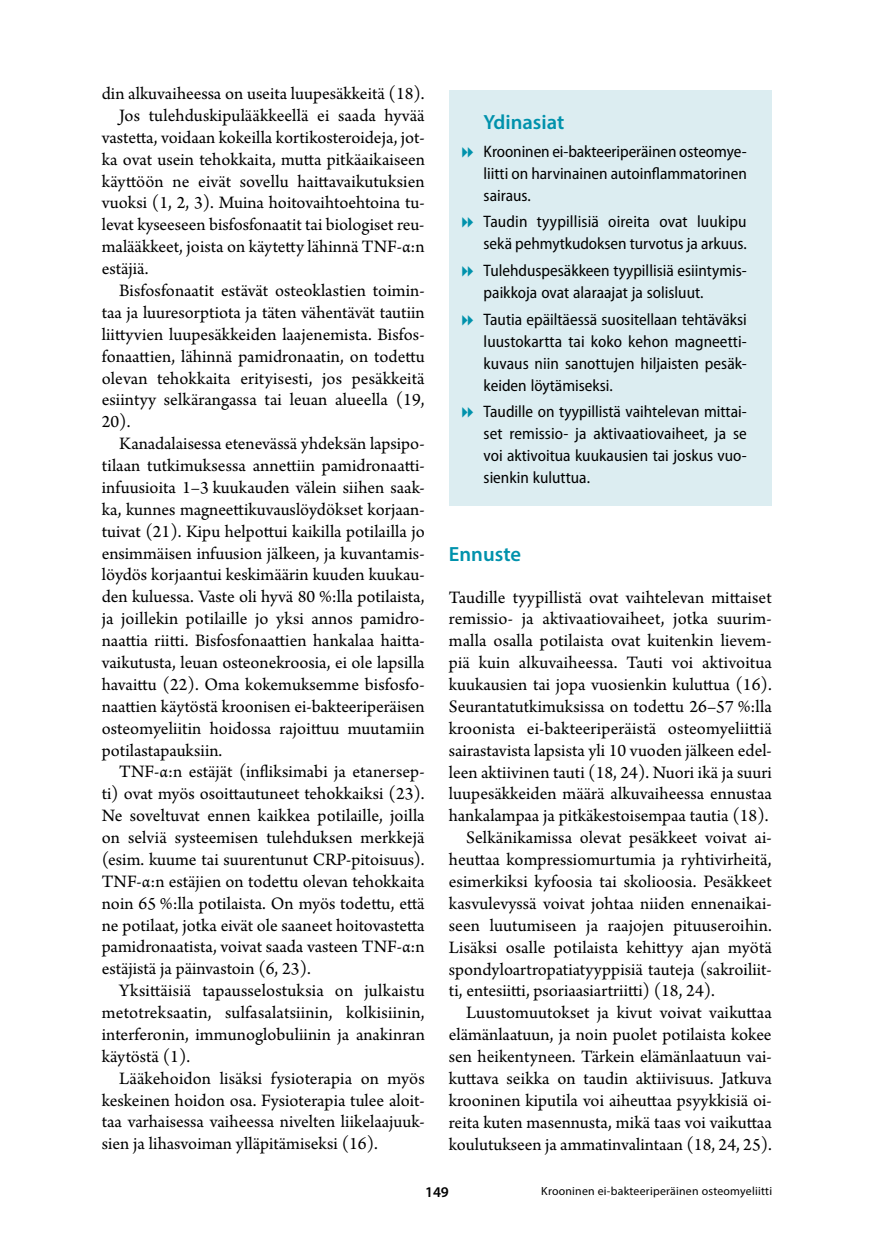
<style>
.page{position:relative;width:874px;height:1241px;background:#fff}
.page>*{position:absolute;margin:0;border:0;box-sizing:border-box;transform-origin:0 0}
.t1{font:600 20.65px "Myriad Pro";color:#0092ac}
.t2{font:18.38px "Arno Pro";color:#000}
.t3{font:semi-condensed 16.62px/21.9px "Myriad Pro";color:#000;text-align:justify}
.t4{font:600 14.88px "Myriad Pro";color:#000}
.t5{font:11.9px "Myriad Pro";letter-spacing:.02em;color:#000}
</style>
<div class="page">
<div style="left:449px;top:90px;width:322px;height:415px;background:#dcedf1"></div>
<p class="t2" style="left:102px;top:83px;width:324px">din alkuvaiheessa on useita luupesäkkeitä (18).</p>
<p class="t2" style="left:119px;top:105px;width:307px">Jos tulehduskipulääkkeellä ei saada hyvää</p>
<p class="t2" style="left:102px;top:127px;width:324px">vastetta, voidaan kokeilla kortikosteroideja, jot-</p>
<p class="t2" style="left:102px;top:149px;width:324px">ka ovat usein tehokkaita, mutta pitkäaikaiseen</p>
<p class="t2" style="left:102px;top:170px;width:324px">käyttöön ne eivät sovellu haittavaikutuksien</p>
<p class="t2" style="left:102px;top:192px;width:324px">vuoksi (1, 2, 3). Muina hoitovaihtoehtoina tu-</p>
<p class="t2" style="left:102px;top:214px;width:324px">levat kyseeseen bisfosfonaatit tai biologiset reu-</p>
<p class="t2" style="left:102px;top:236px;width:324px">malääkkeet, joista on käytetty lähinnä TNF-α:n</p>
<p class="t2" style="left:102px;top:258px;width:48px">estäjiä.</p>
<p class="t2" style="left:119px;top:280px;width:307px">Bisfosfonaatit estävät osteoklastien toimin-</p>
<p class="t2" style="left:102px;top:302px;width:324px">taa ja luuresorptiota ja täten vähentävät tautiin</p>
<p class="t2" style="left:102px;top:324px;width:324px">liittyvien luupesäkkeiden laajenemista. Bisfos-</p>
<p class="t2" style="left:102px;top:345px;width:324px">fonaattien, lähinnä pamidronaatin, on todettu</p>
<p class="t2" style="left:102px;top:367px;width:324px">olevan tehokkaita erityisesti, jos pesäkkeitä</p>
<p class="t2" style="left:102px;top:389px;width:324px">esiintyy selkärangassa tai leuan alueella (19,</p>
<p class="t2" style="left:102px;top:411px;width:30px">20).</p>
<p class="t2" style="left:119px;top:433px;width:307px">Kanadalaisessa etenevässä yhdeksän lapsipo-</p>
<p class="t2" style="left:102px;top:455px;width:324px">tilaan tutkimuksessa annettiin pamidronaatti-</p>
<p class="t2" style="left:102px;top:477px;width:324px">infuusioita 1–3 kuukauden välein siihen saak-</p>
<p class="t2" style="left:102px;top:498px;width:324px">ka, kunnes magneettikuvauslöydökset korjaan-</p>
<p class="t2" style="left:102px;top:520px;width:324px">tuivat (21). Kipu helpottui kaikilla potilailla jo</p>
<p class="t2" style="left:102px;top:542px;width:324px">ensimmäisen infuusion jälkeen, ja kuvantamis-</p>
<p class="t2" style="left:102px;top:564px;width:324px">löydös korjaantui keskimäärin kuuden kuukau-</p>
<p class="t2" style="left:102px;top:586px;width:324px">den kuluessa. Vaste oli hyvä 80 %:lla potilaista,</p>
<p class="t2" style="left:102px;top:608px;width:324px">ja joillekin potilaille jo yksi annos pamidro-</p>
<p class="t2" style="left:102px;top:630px;width:324px">naattia riitti. Bisfosfonaattien hankalaa haitta-</p>
<p class="t2" style="left:102px;top:652px;width:324px">vaikutusta, leuan osteonekroosia, ei ole lapsilla</p>
<p class="t2" style="left:102px;top:673px;width:324px">havaittu (22). Oma kokemuksemme bisfosfo-</p>
<p class="t2" style="left:102px;top:695px;width:324px">naattien käytöstä kroonisen ei-bakteeriperäisen</p>
<p class="t2" style="left:102px;top:717px;width:324px">osteomyeliitin hoidossa rajoittuu muutamiin</p>
<p class="t2" style="left:102px;top:739px;width:122px">potilastapauksiin.</p>
<p class="t2" style="left:119px;top:761px;width:307px">TNF-α:n estäjät (infliksimabi ja etanersep-</p>
<p class="t2" style="left:102px;top:783px;width:324px">ti) ovat myös osoittautuneet tehokkaiksi (23).</p>
<p class="t2" style="left:102px;top:805px;width:324px">Ne soveltuvat ennen kaikkea potilaille, joilla</p>
<p class="t2" style="left:102px;top:826px;width:324px">on selviä systeemisen tulehduksen merkkejä</p>
<p class="t2" style="left:102px;top:848px;width:324px">(esim. kuume tai suurentunut CRP-pitoisuus).</p>
<p class="t2" style="left:102px;top:870px;width:324px">TNF-α:n estäjien on todettu olevan tehokkaita</p>
<p class="t2" style="left:102px;top:892px;width:324px">noin 65 %:lla potilaista. On myös todettu, että</p>
<p class="t2" style="left:102px;top:914px;width:324px">ne potilaat, jotka eivät ole saaneet hoitovastetta</p>
<p class="t2" style="left:102px;top:936px;width:324px">pamidronaatista, voivat saada vasteen TNF-α:n</p>
<p class="t2" style="left:102px;top:958px;width:210px">estäjistä ja päinvastoin (6, 23).</p>
<p class="t2" style="left:119px;top:980px;width:307px">Yksittäisiä tapausselostuksia on julkaistu</p>
<p class="t2" style="left:102px;top:1001px;width:324px">metotreksaatin, sulfasalatsiinin, kolkisiinin,</p>
<p class="t2" style="left:102px;top:1023px;width:324px">interferonin, immunoglobuliinin ja anakinran</p>
<p class="t2" style="left:102px;top:1045px;width:90px">käytöstä (1).</p>
<p class="t2" style="left:119px;top:1067px;width:307px">Lääkehoidon lisäksi fysioterapia on myös</p>
<p class="t2" style="left:102px;top:1089px;width:324px">keskeinen hoidon osa. Fysioterapia tulee aloit-</p>
<p class="t2" style="left:102px;top:1111px;width:323px">taa varhaisessa vaiheessa nivelten liikelaajuuk-</p>
<p class="t2" style="left:102px;top:1133px;width:277px">sien ja lihasvoiman ylläpitämiseksi (16).</p>
<p class="t1" style="left:483px;top:109px;width:82px">Ydinasiat</p>
<p class="t3" style="left:483px;top:140px;width:264px">Krooninen ei-bakteeriperäinen osteomye&shy;liitti on harvinainen autoinflammatorinen sairaus.</p>
<p class="t3" style="left:483px;top:211px;width:264px">Taudin tyypillisiä oireita ovat luukipu sekä pehmytkudoksen turvotus ja arkuus.</p>
<p class="t3" style="left:483px;top:259px;width:264px">Tulehduspesäkkeen tyypillisiä esiintymis&shy;paikkoja ovat alaraajat ja solisluut.</p>
<p class="t3" style="left:483px;top:308px;width:264px">Tautia epäiltäessä suositellaan tehtäväksi luustokartta tai koko kehon magneetti&shy;kuvaus niin sanottujen hiljaisten pesäk&shy;keiden löytämiseksi.</p>
<p class="t3" style="left:483px;top:400px;width:264px">Taudille on tyypillistä vaihtelevan mittai&shy;set remissio- ja aktivaatiovaiheet, ja se voi aktivoitua kuukausien tai joskus vuo&shy;sienkin kuluttua.</p>
<p class="t1" style="left:448px;top:541px;width:74px">Ennuste</p>
<p class="t2" style="left:448px;top:586px;width:324px">Taudille tyypillistä ovat vaihtelevan mittaiset</p>
<p class="t2" style="left:448px;top:608px;width:324px">remissio- ja aktivaatiovaiheet, jotka suurim-</p>
<p class="t2" style="left:448px;top:630px;width:324px">malla osalla potilaista ovat kuitenkin lievem-</p>
<p class="t2" style="left:448px;top:652px;width:324px">piä kuin alkuvaiheessa. Tauti voi aktivoitua</p>
<p class="t2" style="left:448px;top:674px;width:324px">kuukausien tai jopa vuosienkin kuluttua (16).</p>
<p class="t2" style="left:448px;top:695px;width:324px">Seurantatutkimuksissa on todettu 26–57 %:lla</p>
<p class="t2" style="left:448px;top:717px;width:324px">kroonista ei-bakteeriperäistä osteomyeliittiä</p>
<p class="t2" style="left:448px;top:739px;width:324px">sairastavista lapsista yli 10 vuoden jälkeen edel-</p>
<p class="t2" style="left:448px;top:761px;width:324px">leen aktiivinen tauti (18, 24). Nuori ikä ja suuri</p>
<p class="t2" style="left:448px;top:783px;width:324px">luupesäkkeiden määrä alkuvaiheessa ennustaa</p>
<p class="t2" style="left:448px;top:805px;width:321px">hankalampaa ja pitkäkestoisempaa tautia (18).</p>
<p class="t2" style="left:466px;top:827px;width:305px">Selkänikamissa olevat pesäkkeet voivat ai-</p>
<p class="t2" style="left:448px;top:849px;width:324px">heuttaa kompressiomurtumia ja ryhtivirheitä,</p>
<p class="t2" style="left:448px;top:870px;width:324px">esimerkiksi kyfoosia tai skolioosia. Pesäkkeet</p>
<p class="t2" style="left:448px;top:892px;width:324px">kasvulevyssä voivat johtaa niiden ennenaikai-</p>
<p class="t2" style="left:448px;top:914px;width:324px">seen luutumiseen ja raajojen pituuseroihin.</p>
<p class="t2" style="left:448px;top:936px;width:324px">Lisäksi osalle potilaista kehittyy ajan myötä</p>
<p class="t2" style="left:448px;top:958px;width:324px">spondyloartropatiatyyppisiä tauteja (sakroiliit-</p>
<p class="t2" style="left:448px;top:980px;width:267px">ti, entesiitti, psoriaasiartriitti) (18, 24).</p>
<p class="t2" style="left:466px;top:1002px;width:307px">Luustomuutokset ja kivut voivat vaikuttaa</p>
<p class="t2" style="left:448px;top:1023px;width:324px">elämänlaatuun, ja noin puolet potilaista kokee</p>
<p class="t2" style="left:448px;top:1045px;width:324px">sen heikentyneen. Tärkein elämänlaatuun vai-</p>
<p class="t2" style="left:448px;top:1067px;width:324px">kuttava seikka on taudin aktiivisuus. Jatkuva</p>
<p class="t2" style="left:448px;top:1089px;width:324px">krooninen kiputila voi aiheuttaa psyykkisiä oi-</p>
<p class="t2" style="left:448px;top:1111px;width:324px">reita kuten masennusta, mikä taas voi vaikuttaa</p>
<p class="t2" style="left:448px;top:1133px;width:324px">koulutukseen ja ammatinvalintaan (18, 24, 25).</p>
<p class="t4" style="left:425px;top:1182px;width:25px">149</p>
<p class="t5" style="left:541px;top:1183px;width:232px">Krooninen ei-bakteeriperäinen osteomyeliitti</p>
</div>
